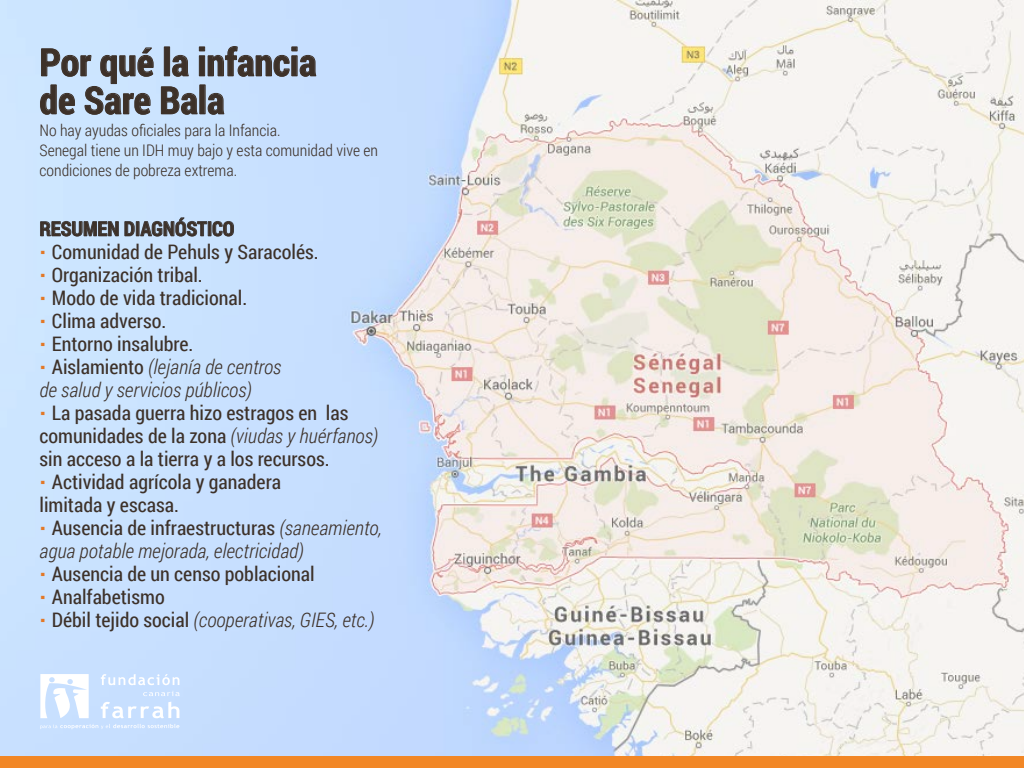
<style>
.page{position:relative;width:1024px;height:768px;background:#fff}
.page>*{position:absolute;margin:0;border:0;box-sizing:border-box;transform-origin:0 0}
.t1{font:700 38px/38px "Roboto Condensed";color:#3d3129}
.t2{font:20px/23px "Roboto Condensed";color:#3d3129}
.t3{font:300 16px/20px "Roboto Condensed";color:#3d3129}
.s1{font-weight:700}
.s2{font-weight:700;font-size:25px;color:#e37826}
.s3{font-weight:300;font-style:italic}
</style>
<div class="page">
<img style="left:0;top:0;width:1024px;height:756px">
<div style="left:0;top:756px;width:1024px;height:12px;background:#f28726"></div>
<div style="left:164px;top:46px;width:6px;height:30px;border:1px solid #3d3129"></div>
<svg style="left:172px;top:54px;width:18px;height:23px"></svg>
<svg style="left:198px;top:45px;width:119px;height:32px;background:#adbfd6"></svg>
<svg style="left:40px;top:13px;width:114px;height:178px;background:#c3daf1"></svg>
<svg style="left:160px;top:86px;width:38px;height:29px"></svg>
<svg style="left:207px;top:92px;width:18px;height:23px"></svg>
<svg style="left:40px;top:217px;width:194px;height:20px;background:#a1b2c6"></svg>
<svg style="left:40px;top:724px;width:139px;height:5px"></svg>
<svg style="left:40px;top:674px;width:49px;height:44px"></svg>
<svg style="left:101px;top:674px;width:78px;height:11px"></svg>
<svg style="left:143px;top:691px;width:37px;height:5px"></svg>
<svg style="left:101px;top:702px;width:78px;height:16px"></svg>
<h1 class="t1" style="left:40px;top:42px;width:279px">Por qué la infancia de Sare Bala</h1>
<p class="t3" style="left:40px;top:120px;width:340px">No hay ayudas oficiales para la Infancia.<br>Senegal tiene un IDH muy bajo y esta comunidad vive en condiciones de pobreza extrema.</p>
<p class="t2" style="left:40px;top:217px;width:344px"><span class="s1">RESUMEN DIAGNÓSTICO<br></span><span class="s2">·</span> Comunidad de Pehuls y Saracolés.<br><span class="s2">·</span> Organización tribal.<br><span class="s2">·</span> Modo de vida tradicional.<br><span class="s2">·</span> Clima adverso.<br><span class="s2">·</span> Entorno insalubre.<br><span class="s2">·</span> Aislamiento <span class="s3">(lejanía de centros<br>de salud y servicios públicos)<br></span><span class="s2">·</span> La pasada guerra hizo estragos en las comunidades de la zona <span class="s3">(viudas y huérfanos) </span>sin acceso a la tierra y a los recursos.<br><span class="s2">·</span> Actividad agrícola y ganadera<br>limitada y escasa.<br><span class="s2">·</span> Ausencia de infraestructuras <span class="s3">(saneamiento, agua potable mejorada, electricidad)<br></span><span class="s2">·</span> Ausencia de un censo poblacional<br><span class="s2">·</span> Analfabetismo<br><span class="s2">·</span> Débil tejido social <span class="s3">(cooperativas, GIES, etc.)</span></p>
</div>
